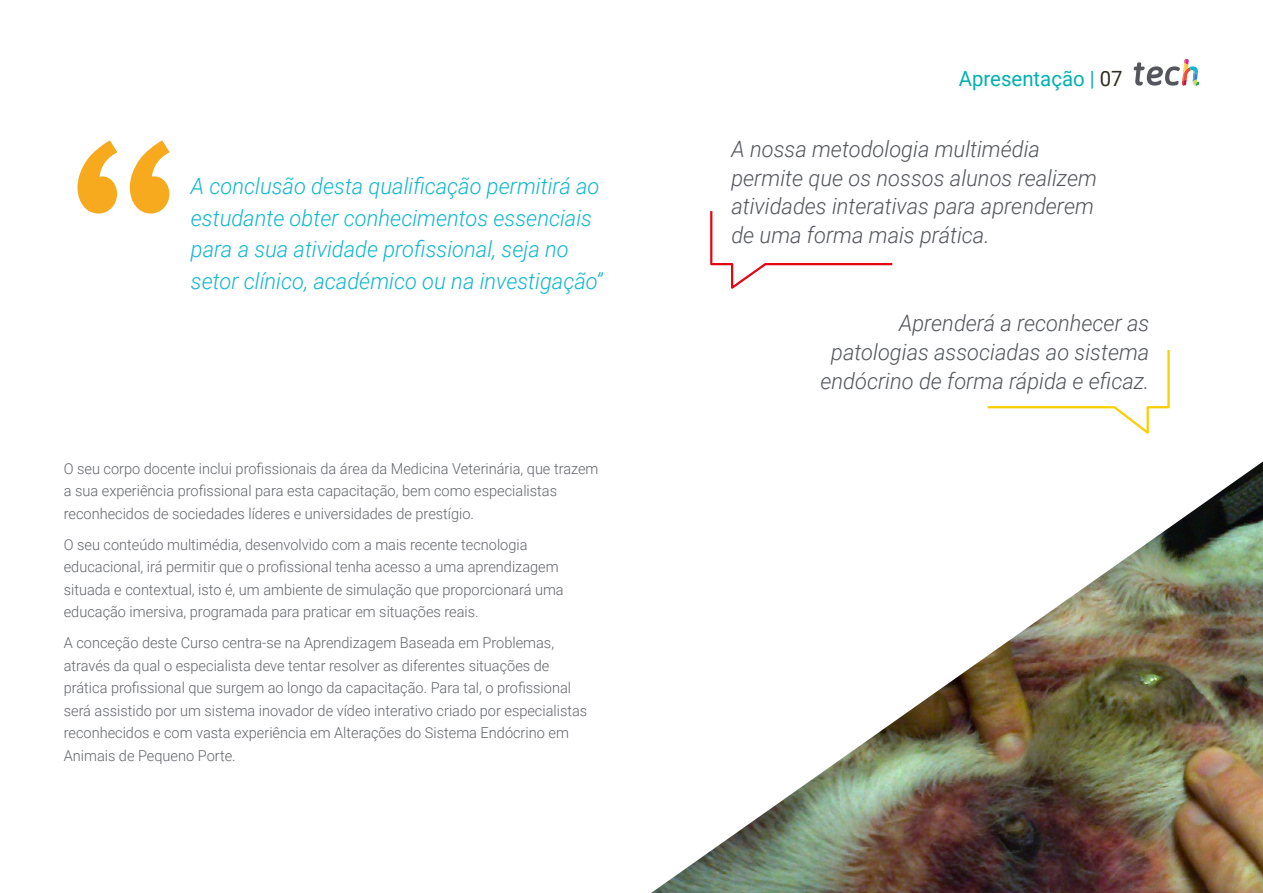
<style>
.page{position:relative;width:1263px;height:893px;background:#fff}
.page>*{position:absolute;margin:0;border:0;box-sizing:border-box;transform-origin:0 0}
.t1{font:italic 300 22.5px/28.5px "Roboto";color:#52555b;text-align:right}
.t2{font:italic 300 22.5px/31.5px "Roboto";color:#0fb6cf}
.t3{font:21px "Roboto";color:#00b2af}
.t4{font:300 15px/22.5px "Roboto";color:#61646a}
.s1{color:#312e20}
</style>
<div class="page">
<img style="left:651px;top:461px;width:612px;height:432px">
<svg style="left:77px;top:140px;width:93px;height:74px"></svg>
<svg style="left:987px;top:349px;width:183px;height:85px"></svg>
<svg style="left:710px;top:211px;width:183px;height:78px"></svg>
<svg style="left:1134px;top:59px;width:65px;height:27px"></svg>
<h1 class="t2" style="left:191px;top:170px;width:413px">A conclusão desta qualificação permitirá ao estudante obter conhecimentos essenciais para a sua atividade profissional, seja no setor clínico, académico ou na investigação”</h1>
<p class="t4" style="left:64px;top:457px;width:536px">O seu corpo docente inclui profissionais da área da Medicina Veterinária, que trazem a sua experiência profissional para esta capacitação, bem como especialistas reconhecidos de sociedades líderes e universidades de prestígio.</p>
<p class="t4" style="left:64px;top:533px;width:501px">O seu conteúdo multimédia, desenvolvido com a mais recente tecnologia educacional, irá permitir que o profissional tenha acesso a uma aprendizagem situada e contextual, isto é, um ambiente de simulação que proporcionará uma educação imersiva, programada para praticar em situações reais.</p>
<p class="t4" style="left:64px;top:631px;width:525px">A conceção deste Curso centra-se na Aprendizagem Baseada em Problemas, através da qual o especialista deve tentar resolver as diferentes situações de prática profissional que surgem ao longo da capacitação. Para tal, o profissional será assistido por um sistema inovador de vídeo interativo criado por especialistas reconhecidos e com vasta experiência em Alterações do Sistema Endócrino em Animais de Pequeno Porte.</p>
<h2 class="t3" style="left:959px;top:63px;width:165px">Apresentação | <span class="s1">07</span></h2>
<h1 class="t1" style="left:731px;top:134px;width:367px;text-align:left">A nossa metodologia multimédia permite que os nossos alunos realizem atividades interativas para aprenderem de uma forma mais prática.</h1>
<h1 class="t1" style="left:820px;top:308px;width:331px">Aprenderá a reconhecer as patologias associadas ao sistema endócrino de forma rápida e eficaz.</h1>
</div>
